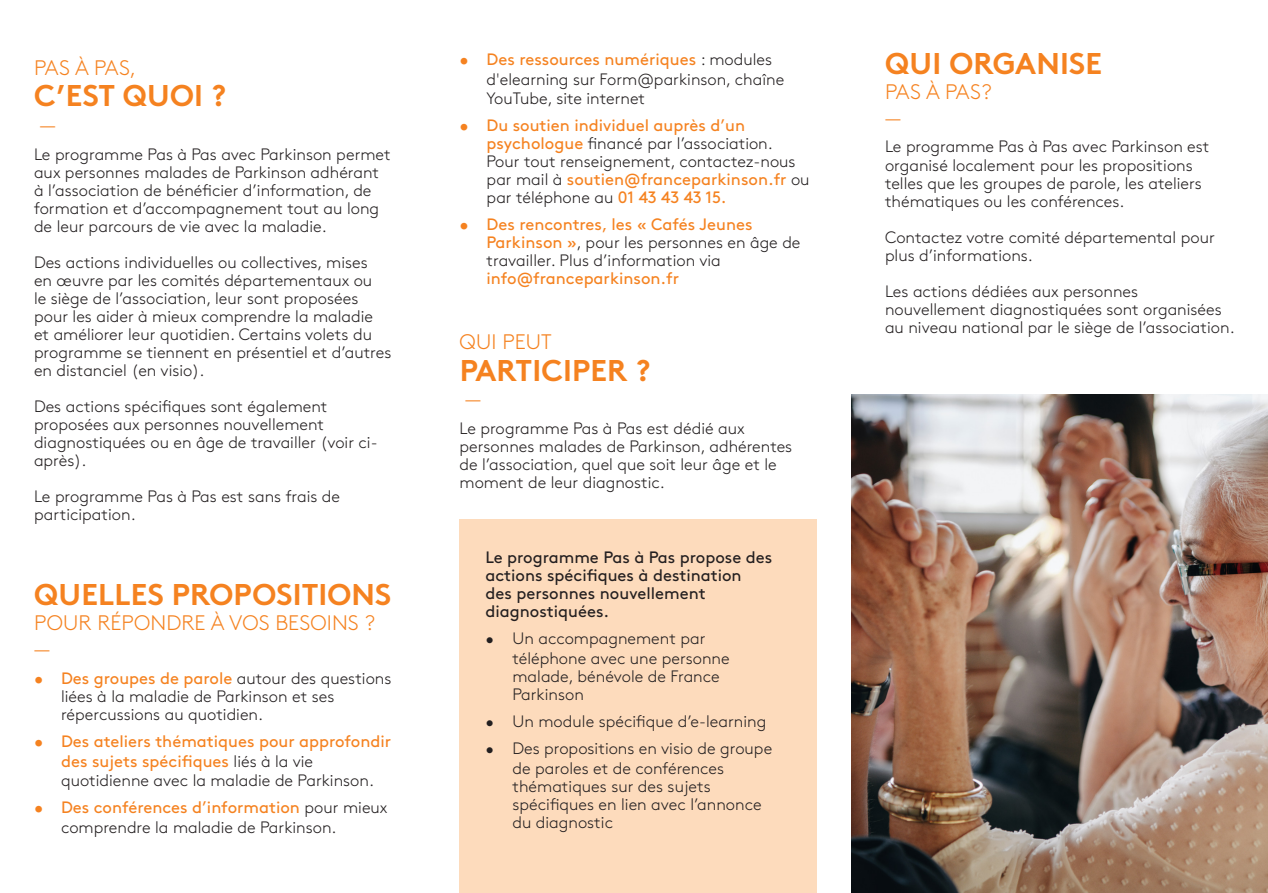
<style>
.page{position:relative;width:1268px;height:893px;background:#fff}
.page>*{position:absolute;margin:0;border:0;box-sizing:border-box;transform-origin:0 0}
.titre_page{font:700 30px "Brown";letter-spacing:.005em;color:#f58220}
.titre_page-2{font:300 21px/28.5px "Brown";letter-spacing:.005em;color:#f58220}
.t1{font:300 16.5px/18px "Brown";color:#231f20}
.t2{font:16.5px/18px "Brown";color:#f58220}
.t3{font:16.5px/18px "Brown";color:#231f20}
.s1{font-weight:400;color:#f58220}
.s2{font-weight:300;color:#231f20}
</style>
<div class="page">
<div style="left:459px;top:520px;width:357px;height:373px;background:#fddbbc"></div>
<img style="left:851px;top:395px;width:416px;height:498px">
<p class="titre_page-2" style="left:34px;top:52px;width:104px">PAS À PAS,</p>
<p class="titre_page" style="left:34px;top:72px;width:194px">C’EST QUOI ?</p>
<p class="titre_page-2" style="left:40px;top:112px;width:17px">—</p>
<p class="t1" style="left:34px;top:144px;width:358px">Le programme Pas à Pas avec Parkinson permet aux personnes malades de Parkinson adhérant à l’association de bénéficier d’information, de formation et d’accompagnement tout au long de leur parcours de vie avec la maladie.</p>
<p class="t1" style="left:34px;top:252px;width:359px">Des actions individuelles ou collectives, mises<br>en œuvre par les comités départementaux ou<br>le siège de l’association, leur sont proposées pour les aider à mieux comprendre la maladie et améliorer leur quotidien. Certains volets du programme se tiennent en présentiel et d’autres en distanciel (en visio).</p>
<p class="t1" style="left:34px;top:396px;width:345px">Des actions spécifiques sont également proposées aux personnes nouvellement diagnostiquées ou en âge de travailler (voir ci&shy;après).</p>
<p class="t1" style="left:34px;top:486px;width:307px">Le programme Pas à Pas est sans frais de participation.</p>
<p class="titre_page" style="left:34px;top:570px;width:359px">QUELLES PROPOSITIONS</p>
<p class="titre_page-2" style="left:34px;top:607px;width:342px">POUR RÉPONDRE À VOS BESOINS ?</p>
<p class="titre_page-2" style="left:34px;top:636px;width:17px">—</p>
<p class="t1" style="left:61px;top:668px;width:332px;text-indent:-27px"><span class="s1">• Des groupes de parole</span> autour des questions liées à la maladie de Parkinson et ses répercussions au quotidien.</p>
<p class="t2" style="left:61px;top:730px;width:331px;line-height:19.8px;text-indent:-27px">• Des ateliers thématiques pour approfondir des sujets spécifiques <span class="s2">liés à la vie quotidienne avec la maladie de Parkinson.</span></p>
<p class="t1" style="left:61px;top:796px;width:328px;line-height:19.8px;text-indent:-27px"><span class="s1">• Des conférences d’information</span> pour mieux comprendre la maladie de Parkinson.</p>
<p class="t1" style="left:486px;top:48px;width:299px;line-height:19.8px;text-indent:-27px"><span class="s1">• Des ressources numériques</span> : modules d'elearning sur Form@parkinson, chaîne<br>YouTube, site internet</p>
<p class="t1" style="left:486px;top:115px;width:324px;text-indent:-27px"><span class="s1">• Du soutien individuel auprès d’un psychologue</span> financé par l’association.<br>Pour tout renseignement, contactez-nous par mail à <span class="s1">soutien@franceparkinson.fr</span> ou par téléphone au <span class="s1">01 43 43 43 15.</span></p>
<p class="t2" style="left:486px;top:214px;width:315px;text-indent:-27px">• Des rencontres, les « Cafés Jeunes Parkinson »<span class="s2">, pour les personnes en âge de travailler. Plus d’information via </span>info@franceparkinson.fr</p>
<p class="titre_page-2" style="left:459px;top:326px;width:94px">QUI PEUT</p>
<p class="titre_page" style="left:459px;top:346px;width:192px">PARTICIPER ?</p>
<p class="titre_page-2" style="left:465px;top:386px;width:17px">—</p>
<p class="t1" style="left:459px;top:418px;width:334px">Le programme Pas à Pas est dédié aux personnes malades de Parkinson, adhérentes de l’association, quel que soit leur âge et le moment de leur diagnostic.</p>
<p class="t3" style="left:485px;top:547px;width:288px">Le programme Pas à Pas propose des actions spécifiques à destination<br>des personnes nouvellement diagnostiquées.</p>
<p class="t1" style="left:512px;top:627px;width:219px;line-height:19.8px;text-indent:-27px">• Un accompagnement par téléphone avec une personne</p>
<p class="t1" style="left:512px;top:666px;width:209px">malade, bénévole de France<br>Parkinson</p>
<p class="t1" style="left:485px;top:711px;width:282px">• Un module spécifique d’e-learning</p>
<p class="t1" style="left:512px;top:737px;width:261px;line-height:19.8px;text-indent:-27px">• Des propositions en visio de groupe de paroles et de conférences</p>
<p class="t1" style="left:512px;top:776px;width:250px">thématiques sur des sujets spécifiques en lien avec l’annonce du diagnostic</p>
<p class="titre_page" style="left:885px;top:39px;width:218px">QUI ORGANISE</p>
<p class="titre_page-2" style="left:884px;top:76px;width:108px">PAS À PAS? —</p>
<p class="t1" style="left:884px;top:137px;width:326px">Le programme Pas à Pas avec Parkinson est organisé localement pour les propositions telles que les groupes de parole, les ateliers thématiques ou les conférences.</p>
<p class="t1" style="left:884px;top:227px;width:331px">Contactez votre comité départemental pour plus d’informations.</p>
<p class="t1" style="left:884px;top:281px;width:351px">Les actions dédiées aux personnes nouvellement diagnostiquées sont organisées au niveau national par le siège de l’association.</p>
</div>
